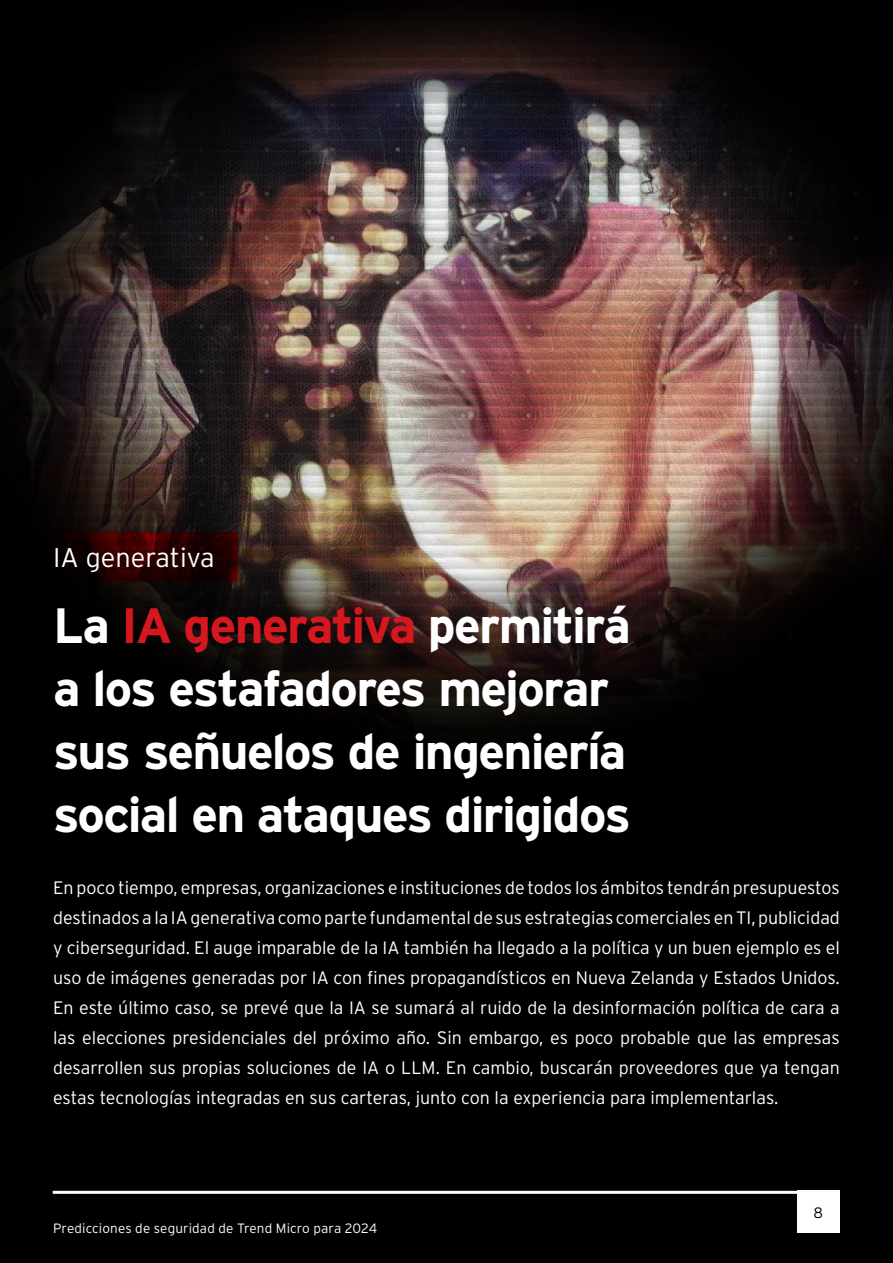
<style>
.page{position:relative;width:893px;height:1263px;background:#000}
.page>*{position:absolute;margin:0;border:0;box-sizing:border-box;transform-origin:0 0}
.H1_Section_Header{font:700 49.5px/63px "Interstate";letter-spacing:-.035em;color:#fff}
.Body_Text_Category{font:300 27px "Interstate";color:#fff}
.Body_Text_Section{font:300 18px/30px "Interstate";color:#fff;text-align:justify}
.t1{font:300 15px "Interstate";color:#000}
.t2{font:300 13.5px "Interstate";letter-spacing:.01em;color:#fff}
.s1{color:#d7171f}
</style>
<div class="page">
<img style="left:0;top:11px;width:893px;height:715px">
<div style="left:797px;top:1191px;width:42px;height:42px;background:#fff"></div>
<hr style="left:53px;top:1191px;width:786px;height:3px;background:#fff">
<svg style="left:0;top:532px;width:238px;height:50px"></svg>
<p class="Body_Text_Category" style="left:53px;top:541px;width:163px">IA generativa</p>
<p class="H1_Section_Header" style="left:53px;top:594px;width:579px">La <span class="s1">IA generativa</span> permitirá a los estafadores mejorar sus señuelos de ingeniería social en ataques dirigidos</p>
<p class="Body_Text_Section" style="left:53px;top:872px;width:788px">En poco tiempo, empresas, organizaciones e instituciones de todos los ámbitos tendrán presupuestos destinados a la IA generativa como parte fundamental de sus estrategias comerciales en TI, publicidad y ciberseguridad. El auge imparable de la IA también ha llegado a la política y un buen ejemplo es el uso de imágenes generadas por IA con fines propagandísticos en Nueva Zelanda y Estados Unidos.<br>En este último caso, se prevé que la IA se sumará al ruido de la desinformación política de cara a las elecciones presidenciales del próximo año. Sin embargo, es poco probable que las empresas desarrollen sus propias soluciones de IA o LLM. En cambio, buscarán proveedores que ya tengan estas tecnologías integradas en sus carteras, junto con la experiencia para implementarlas.</p>
<p class="t2" style="left:53px;top:1220px;width:326px">Predicciones de seguridad de Trend Micro para 2024</p>
<p class="t1" style="left:813px;top:1203px;width:11px">8</p>
</div>
